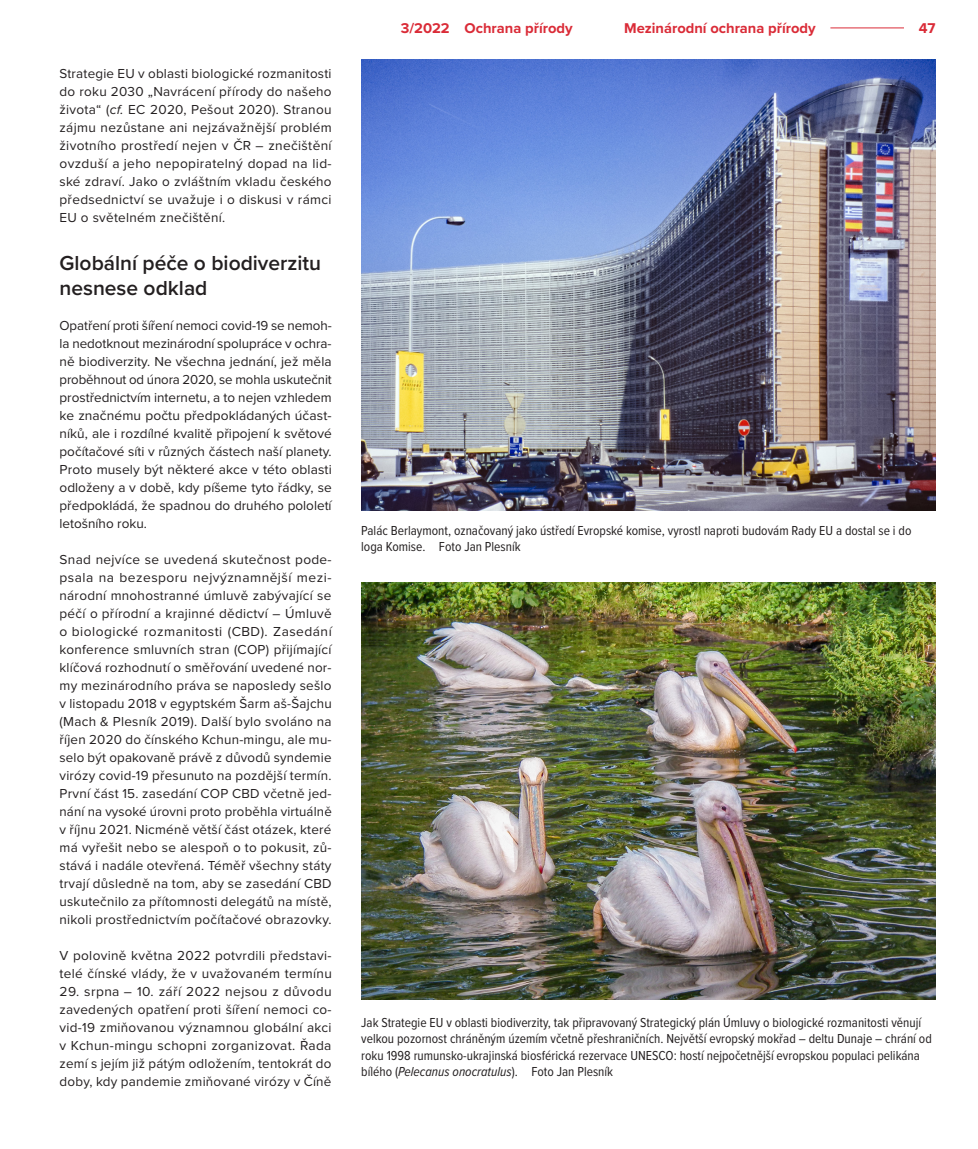
<style>
.page{position:relative;width:978px;height:1149px;background:#fff}
.page>*{position:absolute;margin:0;border:0;box-sizing:border-box;transform-origin:0 0}
.t1{font:600 21px/25.2px "Proxima Nova";color:#231f20}
.t2{font:700 14.7px "Proxima Nova";color:#da2b37}
.t3{font:13.5px/18px "Proxima Nova";letter-spacing:.02em;color:#231f20;text-align:justify}
.t4{font:13.5px/16.2px "Proxima Nova Cond";color:#231f20}
.t5{font:13.5px/18px "Proxima Nova";color:#231f20}
.s1{font-style:italic}
</style>
<div class="page">
<hr style="left:830px;top:28px;width:74px;height:1px;background:#da2b37">
<img style="left:361px;top:60px;width:574px;height:450px">
<img style="left:361px;top:582px;width:574px;height:416px">
<p class="t3" style="left:60px;top:63px;width:274px">Strategie EU v oblasti biologické rozmanitosti do roku 2030 „Navrácení přírody do našeho života“ (<span class="s1">cf.</span> EC 2020, Pešout 2020). Stranou zájmu nezůstane ani nejzávažnější problém životního prostředí nejen v ČR – znečištění ovzduší a jeho nepopiratelný dopad na lid&shy;ské zdraví. Jako o zvláštním vkladu českého předsednictví se uvažuje i o diskusi v rámci EU o světelném znečištění.</p>
<h1 class="t1" style="left:60px;top:249px;width:263px">Globální péče o biodiverzitu nesnese odklad</h1>
<p class="t5" style="left:60px;top:315px;width:274px">Opatření proti šíření nemoci covid-19 se nemoh&shy;la nedotknout mezinárodní spolupráce v ochra&shy;ně biodiverzity. Ne všechna jednání, jež měla proběhnout od února 2020, se mohla uskutečnit prostřednictvím internetu, a to nejen vzhledem ke značnému počtu předpokládaných účast&shy;níků, ale i rozdílné kvalitě připojení k světové počítačové síti v různých částech naší planety.<br>Proto musely být některé akce v této oblasti odloženy a v době, kdy píšeme tyto řádky, se předpokládá, že spadnou do druhého pololetí letošního roku.</p>
<p class="t3" style="left:60px;top:549px;width:274px;text-align:left">Snad nejvíce se uvedená skutečnost pode&shy;psala na bezesporu nejvýznamnější mezi&shy;národní mnohostranné úmluvě zabývající se péčí o přírodní a krajinné dědictví – Úmluvě o biologické rozmanitosti (CBD). Zasedání konference smluvních stran (COP) přijímající klíčová rozhodnutí o směřování uvedené nor&shy;my mezinárodního práva se naposledy sešlo v listopadu 2018 v egyptském Šarm aš-Šajchu (Mach &amp; Plesník 2019). Další bylo svoláno na říjen 2020 do čínského Kchun-mingu, ale mu&shy;selo být opakovaně právě z důvodů syndemie virózy covid-19 přesunuto na pozdější termín.<br>První část 15. zasedání COP CBD včetně jed&shy;nání na vysoké úrovni proto proběhla virtuálně v říjnu 2021. Nicméně větší část otázek, které má vyřešit nebo se alespoň o to pokusit, zů&shy;stává i nadále otevřená. Téměř všechny státy trvají důsledně na tom, aby se zasedání CBD uskutečnilo za přítomnosti delegátů na místě, nikoli prostřednictvím počítačové obrazovky.</p>
<p class="t3" style="left:60px;top:945px;width:274px">V polovině května 2022 potvrdili představi&shy;telé čínské vlády, že v uvažovaném termínu</p>
<p class="t3" style="left:60px;top:981px;width:274px">29. srpna – 10. září 2022 nejsou z důvodu zavedených opatření proti šíření nemoci co&shy;vid-19 zmiňovanou významnou globální akci v Kchun-mingu schopni zorganizovat. Řada zemí s jejím již pátým odložením, tentokrát do doby, kdy pandemie zmiňované virózy v Číně</p>
<p class="t2" style="left:401px;top:17px;width:173px">3/2022 Ochrana přírody</p>
<p class="t2" style="left:624px;top:17px;width:193px">Mezinárodní ochrana přírody</p>
<p class="t2" style="left:919px;top:17px;width:18px">47</p>
<p class="t4" style="left:361px;top:521px;width:552px">Palác Berlaymont, označovaný jako ústředí Evropské komise, vyrostl naproti budovám Rady EU a dostal se i do loga Komise. Foto Jan Plesník</p>
<p class="t4" style="left:361px;top:1013px;width:572px">Jak Strategie EU v oblasti biodiverzity, tak připravovaný Strategický plán Úmluvy o biologické rozmanitosti věnují velkou pozornost chráněným územím včetně přeshraničních. Největší evropský mokřad – deltu Dunaje – chrání od roku 1998 rumunsko-ukrajinská biosférická rezervace UNESCO: hostí nejpočetnější evropskou populaci pelikána bílého (<span class="s1">Pelecanus onocratulus</span>). Foto Jan Plesník</p>
</div>
